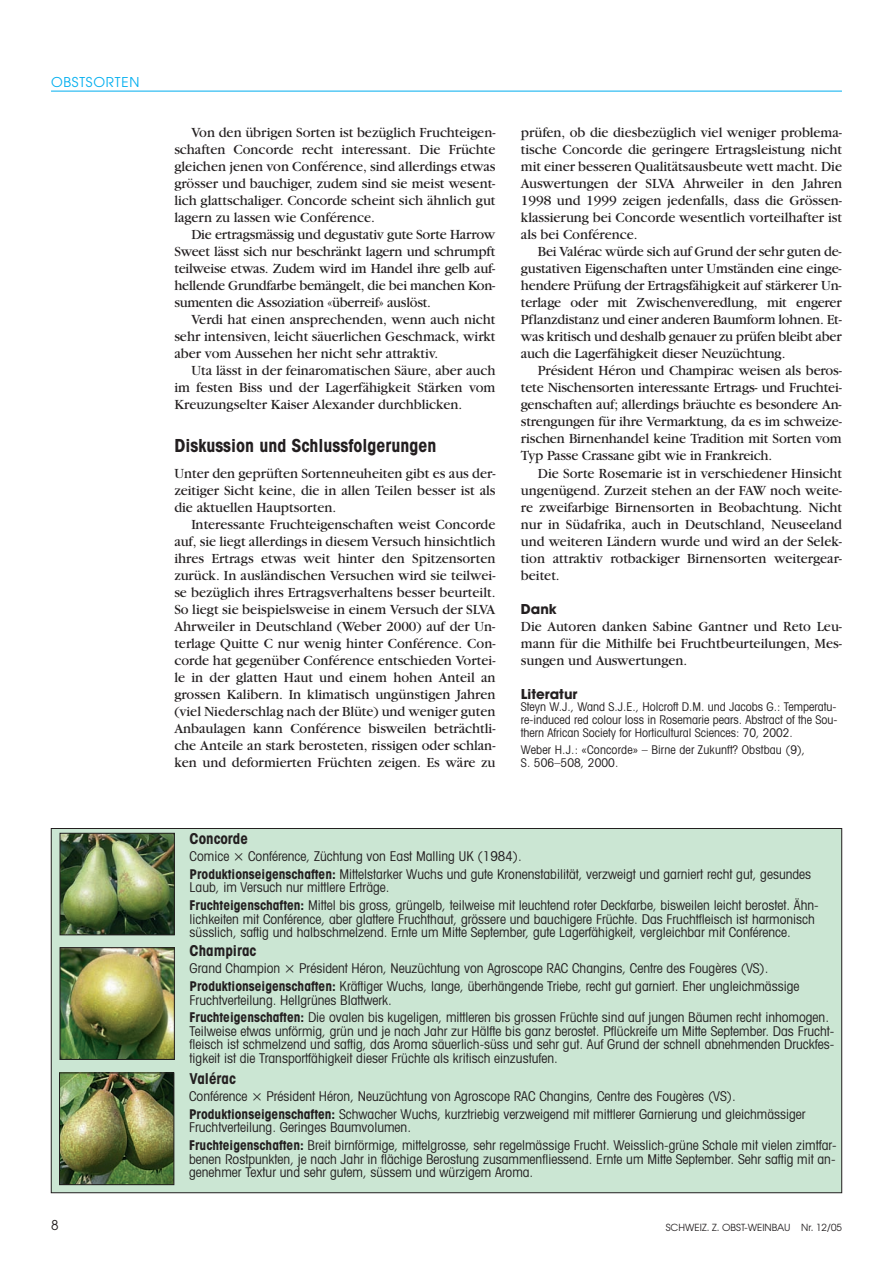
<style>
.page{position:relative;width:893px;height:1263px;background:#fff}
.page>*{position:absolute;margin:0;border:0;box-sizing:border-box;transform-origin:0 0}
.t1{font:700 condensed 18px "Avant Garde";color:#231f20}
.t2{font:700 condensed 15px "Avant Garde";color:#231f20}
.t3{font:14.7px/17px "Garamond";color:#231f20;text-align:justify}
.t4{font:condensed 13.5px/17.7px "Avant Garde";color:#231f20}
.t5{font:700 13.5px "Avant Garde";color:#231f20}
.t6{font:13.5px "Avant Garde";letter-spacing:.055em;color:#00aeef}
.t7{font:13.5px "Avant Garde";color:#231f20}
.t8{font:condensed 12px/12.8px "Avant Garde";color:#231f20;text-align:justify}
.t9{font:9.75px "Avant Garde";color:#231f20}
.s1{font-weight:700}
</style>
<div class="page">
<hr style="left:51px;top:91px;width:791px;height:1px;background:#00aeef">
<div style="left:51px;top:828px;width:791px;height:365px;background:#cbe6d3"></div>
<img style="left:62px;top:835px;width:111px;height:98px">
<div style="left:60px;top:833px;width:115px;height:102px;border:1px solid #231f20"></div>
<img style="left:62px;top:949px;width:111px;height:109px">
<div style="left:60px;top:947px;width:115px;height:113px;border:1px solid #231f20"></div>
<img style="left:61px;top:1075px;width:111px;height:108px">
<div style="left:59px;top:1073px;width:115px;height:112px;border:1px solid #231f20"></div>
<p class="t6" style="left:51px;top:77px;width:90px">OBSTSORTEN</p>
<p class="t3" style="left:174px;top:126px;width:323px;text-indent:17px">Von den übrigen Sorten ist bezüglich Fruchteigen&shy;schaften Concorde recht interessant. Die Früchte gleichen jenen von Conférence, sind allerdings etwas grösser und bauchiger, zudem sind sie meist wesent&shy;lich glattschaliger. Concorde scheint sich ähnlich gut lagern zu lassen wie Conférence.</p>
<p class="t3" style="left:174px;top:228px;width:323px;text-indent:17px">Die ertragsmässig und degustativ gute Sorte Harrow Sweet lässt sich nur beschränkt lagern und schrumpft teilweise etwas. Zudem wird im Handel ihre gelb auf&shy;hellende Grundfarbe bemängelt, die bei manchen Kon&shy;sumenten die Assoziation «überreif» auslöst.</p>
<p class="t3" style="left:174px;top:313px;width:323px;text-indent:17px">Verdi hat einen ansprechenden, wenn auch nicht sehr intensiven, leicht säuerlichen Geschmack, wirkt aber vom Aussehen her nicht sehr attraktiv.</p>
<p class="t3" style="left:174px;top:364px;width:323px;text-indent:17px">Uta lässt in der feinaromatischen Säure, aber auch im festen Biss und der Lagerfähigkeit Stärken vom Kreuzungselter Kaiser Alexander durchblicken.</p>
<p class="t1" style="left:174px;top:439px;width:263px">Diskussion und Schlussfolgerungen</p>
<p class="t3" style="left:174px;top:466px;width:323px">Unter den geprüften Sortenneuheiten gibt es aus der&shy;zeitiger Sicht keine, die in allen Teilen besser ist als die aktuellen Hauptsorten.</p>
<p class="t3" style="left:174px;top:517px;width:323px;text-indent:17px">Interessante Fruchteigenschaften weist Concorde auf, sie liegt allerdings in diesem Versuch hinsichtlich ihres Ertrags etwas weit hinter den Spitzensorten zurück. In ausländischen Versuchen wird sie teilwei&shy;se bezüglich ihres Ertragsverhaltens besser beurteilt.<br>So liegt sie beispielsweise in einem Versuch der SLVA Ahrweiler in Deutschland (Weber 2000) auf der Un&shy;terlage Quitte C nur wenig hinter Conférence. Con&shy;corde hat gegenüber Conférence entschieden Vortei&shy;le in der glatten Haut und einem hohen Anteil an grossen Kalibern. In klimatisch ungünstigen Jahren (viel Niederschlag nach der Blüte) und weniger guten Anbaulagen kann Conférence bisweilen beträchtli&shy;che Anteile an stark berosteten, rissigen oder schlan&shy;ken und deformierten Früchten zeigen. Es wäre zu</p>
<p class="t3" style="left:521px;top:126px;width:323px">prüfen, ob die diesbezüglich viel weniger problema&shy;tische Concorde die geringere Ertragsleistung nicht mit einer besseren Qualitätsausbeute wett macht. Die Auswertungen der SLVA Ahrweiler in den Jahren 1998 und 1999 zeigen jedenfalls, dass die Grössen&shy;klassierung bei Concorde wesentlich vorteilhafter ist als bei Conférence.</p>
<p class="t3" style="left:521px;top:245px;width:322px;text-indent:17px">Bei Valérac würde sich auf Grund der sehr guten de&shy;gustativen Eigenschaften unter Umständen eine einge&shy;hendere Prüfung der Ertragsfähigkeit auf stärkerer Un&shy;terlage oder mit Zwischenveredlung, mit engerer Pflanzdistanz und einer anderen Baumform lohnen. Et&shy;was kritisch und deshalb genauer zu prüfen bleibt aber auch die Lagerfähigkeit dieser Neuzüchtung.</p>
<p class="t3" style="left:521px;top:364px;width:322px;text-indent:17px">Président Héron und Champirac weisen als beros&shy;tete Nischensorten interessante Ertrags- und Fruchtei&shy;genschaften auf; allerdings bräuchte es besondere An&shy;strengungen für ihre Vermarktung, da es im schweize&shy;rischen Birnenhandel keine Tradition mit Sorten vom Typ Passe Crassane gibt wie in Frankreich.</p>
<p class="t3" style="left:521px;top:466px;width:323px;text-indent:17px">Die Sorte Rosemarie ist in verschiedener Hinsicht ungenügend. Zurzeit stehen an der FAW noch weite&shy;re zweifarbige Birnensorten in Beobachtung. Nicht nur in Südafrika, auch in Deutschland, Neuseeland und weiteren Ländern wurde und wird an der Selek&shy;tion attraktiv rotbackiger Birnensorten weitergear&shy;beitet.</p>
<p class="t5" style="left:521px;top:604px;width:38px">Dank</p>
<p class="t3" style="left:521px;top:619px;width:323px">Die Autoren danken Sabine Gantner und Reto Leu&shy;mann für die Mithilfe bei Fruchtbeurteilungen, Mes&shy;sungen und Auswertungen.</p>
<p class="t5" style="left:521px;top:689px;width:58px">Literatur</p>
<p class="t8" style="left:521px;top:702px;width:318px">Steyn W.J., Wand S.J.E., Holcroft D.M. und Jacobs G.: Temperatu&shy;re-induced red colour loss in Rosemarie pears. Abstract of the Sou&shy;thern African Society for Horticultural Sciences: 70, 2002.</p>
<p class="t8" style="left:521px;top:744px;width:286px">Weber H.J.: «Concorde» – Birne der Zukunft? Obstbau (9),<br>S. 506–508, 2000.</p>
<p class="t2" style="left:190px;top:833px;width:60px">Concorde</p>
<p class="t4" style="left:190px;top:849px;width:41px">Comice</p>
<p class="t4" style="left:190px;top:849px;width:623px;text-indent:58px">Conférence, Züchtung von East Malling UK (1984).<br><span class="s1">Produktionseigenschaften:</span> Mittelstarker Wuchs und gute Kronenstabilität, verzweigt und garniert recht gut, gesundes</p>
<p class="t4" style="left:190px;top:880px;width:631px">Laub, im Versuch nur mittlere Erträge.<br><span class="s1">Fruchteigenschaften:</span> Mittel bis gross, grüngelb, teilweise mit leuchtend roter Deckfarbe, bisweilen leicht berostet. Ähn-</p>
<p class="t4" style="left:190px;top:913px;width:627px;line-height:13.5px">lichkeiten mit Conférence, aber glattere Fruchthaut, grössere und bauchigere Früchte. Das Fruchtfleisch ist harmonisch süsslich, saftig und halbschmelzend. Ernte um Mitte September, gute Lagerfähigkeit, vergleichbar mit Conférence.</p>
<p class="t2" style="left:190px;top:945px;width:68px">Champirac</p>
<p class="t4" style="left:190px;top:961px;width:92px">Grand Champion</p>
<p class="t4" style="left:190px;top:961px;width:611px;text-indent:110px">Président Héron, Neuzüchtung von Agroscope RAC Changins, Centre des Fougères (VS).<br><span class="s1">Produktionseigenschaften:</span> Kräftiger Wuchs, lange, überhängende Triebe, recht gut garniert. Eher ungleichmässige</p>
<p class="t4" style="left:190px;top:992px;width:641px">Fruchtverteilung. Hellgrünes Blattwerk.<br><span class="s1">Fruchteigenschaften:</span> Die ovalen bis kugeligen, mittleren bis grossen Früchte sind auf jungen Bäumen recht inhomogen.</p>
<p class="t4" style="left:190px;top:1025px;width:646px;line-height:13.5px;text-align:justify">Teilweise etwas unförmig, grün und je nach Jahr zur Hälfte bis ganz berostet. Pflückreife um Mitte September. Das Frucht&shy;fleisch ist schmelzend und saftig, das Aroma säuerlich-süss und sehr gut. Auf Grund der schnell abnehmenden Druckfes&shy;tigkeit ist die Transportfähigkeit dieser Früchte als kritisch einzustufen.</p>
<p class="t2" style="left:190px;top:1073px;width:48px">Valérac</p>
<p class="t4" style="left:189px;top:1089px;width:60px">Conférence</p>
<p class="t4" style="left:189px;top:1089px;width:618px;text-align:center">Président Héron, Neuzüchtung von Agroscope RAC Changins, Centre des Fougères (VS).<br><span class="s1">Produktionseigenschaften:</span> Schwacher Wuchs, kurztriebig verzweigend mit mittlerer Garnierung und gleichmässiger</p>
<p class="t4" style="left:189px;top:1120px;width:649px">Fruchtverteilung. Geringes Baumvolumen.<br><span class="s1">Fruchteigenschaften:</span> Breit birnförmige, mittelgrosse, sehr regelmässige Frucht. Weisslich-grüne Schale mit vielen zimtfar-</p>
<p class="t4" style="left:189px;top:1153px;width:648px;line-height:13.5px">benen Rostpunkten, je nach Jahr in flächige Berostung zusammenfliessend. Ernte um Mitte September. Sehr saftig mit an&shy;genehmer Textur und sehr gutem, süssem und würzigem Aroma.</p>
<p class="t7" style="left:51px;top:1220px;width:9px">8</p>
<p class="t9" style="left:666px;top:1223px;width:178px">SCHWEIZ. Z. OBST-WEINBAU Nr. 12/05</p>
</div>
